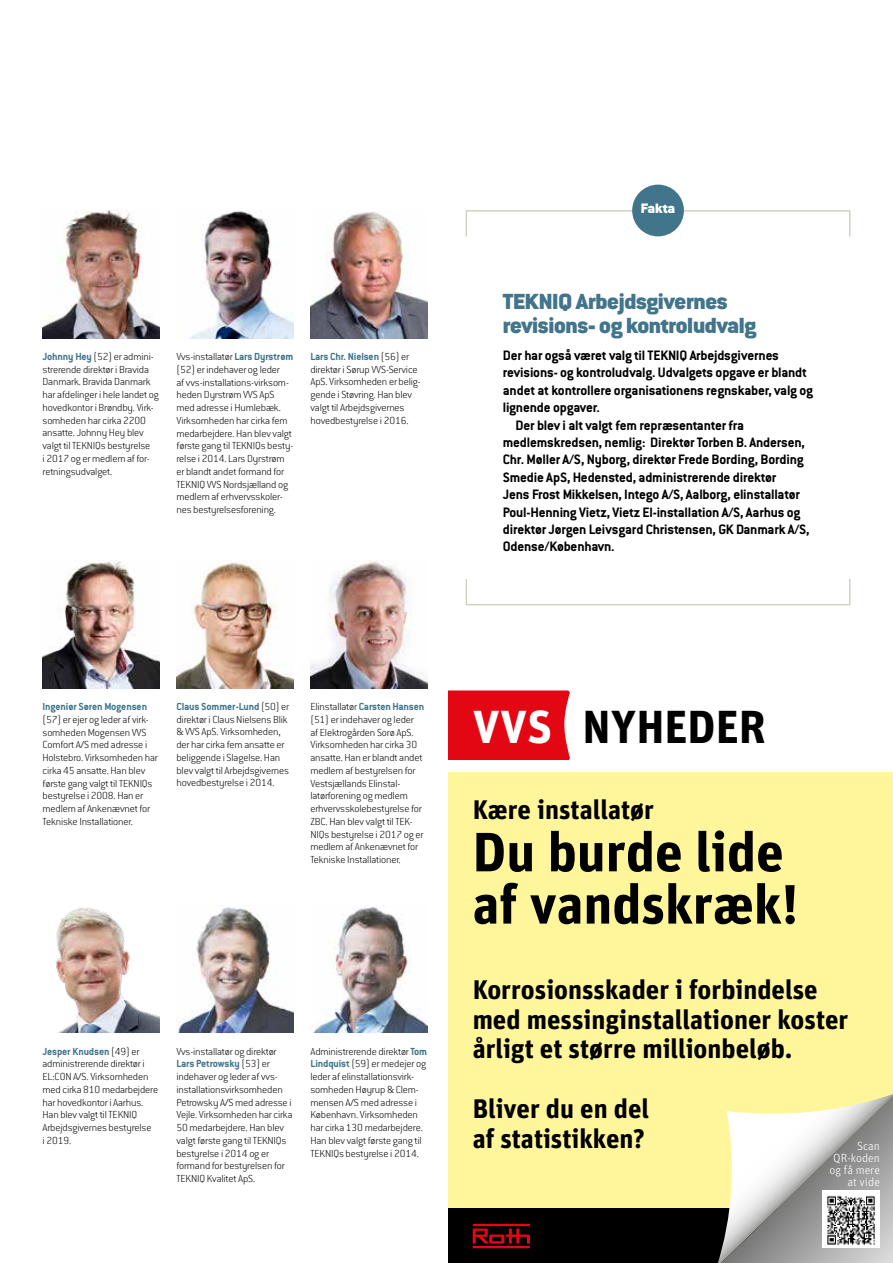
<style>
.page{position:relative;width:893px;height:1263px;background:#fff}
.page>*{position:absolute;margin:0;border:0;box-sizing:border-box;transform-origin:0 0}
.t1{font:700 55.2px/52.2px "Unit OT";color:#000}
.t2{font:700 46.35px "Unit OT";color:#000}
.t3{font:700 26.85px/29.8px "Unit OT";color:#000}
.t4{font:900 24px/24px "Conduit ITC Std";letter-spacing:-.01em;color:#41758b}
.t5{font:700 15px "Conduit ITC Std";letter-spacing:-.01em;color:#000}
.t6{font:900 15px "Conduit ITC Std";letter-spacing:.005em;color:#fff}
.t7{font:300 12px/12px "Unit OT";color:#fff;text-align:right}
.t8{font:200 11.25px/12.8px "Conduit ITC Std";letter-spacing:-.01em;color:#000}
.t9{font:700 11.25px "Conduit ITC Std";letter-spacing:-.01em;color:#41758b}
.s1{font-weight:700;color:#41758b}
.s2{color:#fff}
</style>
<div class="page">
<div style="left:449px;top:772px;width:444px;height:491px;background:#fff69b"></div>
<div style="left:449px;top:690px;width:121px;height:70px;background:#e30613"></div>
<div style="left:449px;top:1208px;width:444px;height:55px;background:#000"></div>
<svg style="left:473px;top:1224px;width:57px;height:24px"></svg>
<svg style="left:718px;top:1094px;width:175px;height:169px"></svg>
<img style="left:310px;top:561px;width:117px;height:127px">
<img style="left:43px;top:210px;width:116px;height:128px">
<img style="left:190px;top:210px;width:103px;height:128px">
<img style="left:178px;top:905px;width:115px;height:128px">
<img style="left:43px;top:561px;width:116px;height:127px">
<img style="left:310px;top:905px;width:117px;height:128px">
<img style="left:176px;top:562px;width:117px;height:126px">
<img style="left:310px;top:211px;width:117px;height:127px">
<img style="left:56px;top:907px;width:103px;height:126px">
<div style="left:466px;top:210px;width:384px;height:27px;border:1px solid #d0cebc"></div>
<div style="left:466px;top:578px;width:384px;height:27px;border:1px solid #d0cebc"></div>
<div style="left:632px;top:185px;width:52px;height:51px;background:#41758b;border-radius:50%"></div>
<p class="t8" style="left:43px;top:350px;width:118px"><span class="s1">Johnny Hey</span> (52) er admini&shy;strerende direktør i Bravida<br>Danmark. Bravida Danmark har afdelinger i hele landet og hovedkontor i Brøndby. Virk&shy;somheden har cirka 2200 ansatte. Johnny Hey blev valgt til TEKNIQs bestyrelse<br>i 2017 og er medlem af for&shy;retningsudvalget.</p>
<p class="t8" style="left:176px;top:350px;width:118px">Vvs-installatør <span class="s1">Lars Dyrstrøm </span>(52) er indehaver og leder<br>af vvs-installations-virksom&shy;heden Dyrstrøm VVS ApS med adresse i Humlebæk.<br>Virksomheden har cirka fem medarbejdere. Han blev valgt første gang til TEKNIQs besty&shy;relse i 2014. Lars Dyrstrøm er blandt andet formand for<br>TEKNIQ VVS Nordsjælland og medlem af erhvervsskoler&shy;nes bestyrelsesforening.</p>
<p class="t8" style="left:310px;top:350px;width:112px"><span class="s1">Lars Chr. Nielsen</span> (56) er direktør i Sørup VVS-Service<br>ApS. Virksomheden er belig&shy;gende i Støvring. Han blev valgt til Arbejdsgivernes hovedbestyrelse i 2016.</p>
<h3 class="t6" style="left:641px;top:200px;width:36px">Fakta</h3>
<h3 class="t4" style="left:503px;top:290px;width:255px">TEKNIQ Arbejdsgivernes revisions- og kontroludvalg</h3>
<h3 class="t5" style="left:503px;top:346px;width:278px">Der har også været valg til TEKNIQ Arbejdsgivernes</h3>
<h3 class="t5" style="left:503px;top:364px;width:306px">revisions- og kontroludvalg. Udvalgets opgave er blandt</h3>
<h3 class="t5" style="left:503px;top:381px;width:312px">andet at kontrollere organisationens regnskaber, valg og</h3>
<h3 class="t5" style="left:503px;top:398px;width:99px">lignende opgaver.</h3>
<h3 class="t5" style="left:516px;top:416px;width:230px">Der blev i alt valgt fem repræsentanter fra</h3>
<h3 class="t5" style="left:503px;top:433px;width:304px">medlemskredsen, nemlig: Direktør Torben B. Andersen,</h3>
<h3 class="t5" style="left:503px;top:451px;width:302px">Chr. Møller A/S, Nyborg, direktør Frede Bording, Bording</h3>
<h3 class="t5" style="left:503px;top:468px;width:275px">Smedie ApS, Hedensted, administrerende direktør</h3>
<h3 class="t5" style="left:503px;top:485px;width:299px">Jens Frost Mikkelsen, Intego A/S, Aalborg, elinstallatør</h3>
<h3 class="t5" style="left:503px;top:503px;width:299px">Poul-Henning Vietz, Vietz El-installation A/S, Aarhus og</h3>
<h3 class="t5" style="left:503px;top:520px;width:308px">direktør Jørgen Leivsgard Christensen, GK Danmark A/S,</h3>
<h3 class="t5" style="left:503px;top:538px;width:113px">Odense/København.</h3>
<p class="t9" style="left:43px;top:700px;width:106px">Ingeniør Søren Mogensen</p>
<p class="t8" style="left:43px;top:713px;width:117px">(57) er ejer og leder af virk&shy;somheden Mogensen VVS<br>Comfort A/S med adresse i<br>Holstebro. Virksomheden har cirka 45 ansatte. Han blev første gang valgt til TEKNIQs bestyrelse i 2008. Han er medlem af Ankenævnet for<br>Tekniske Installationer.</p>
<p class="t8" style="left:176px;top:700px;width:114px"><span class="s1">Claus Sommer-Lund</span> (50) er direktør i Claus Nielsens Blik &amp; VVS ApS. Virksomheden, der har cirka fem ansatte er beliggende i Slagelse. Han blev valgt til Arbejdsgivernes hovedbestyrelse i 2014.</p>
<p class="t8" style="left:310px;top:700px;width:115px">Elinstallatør <span class="s1">Carsten Hansen </span>(51) er indehaver og leder af Elektrogården Sorø ApS.<br>Virksomheden har cirka 30 ansatte. Han er blandt andet medlem af bestyrelsen for<br>Vestsjællands Elinstal&shy;latørforening og medlem erhvervsskolebestyrelse for<br>ZBC. Han blev valgt til TEK-<br>NIQs bestyrelse i 2017 og er medlem af Ankenævnet for<br>Tekniske Installationer.</p>
<p class="t8" style="left:43px;top:1044px;width:117px"><span class="s1">Jesper Knudsen</span> (49) er administrerende direktør i<br>EL:CON A/S. Virksomheden med cirka 810 medarbejdere har hovedkontor i Aarhus.<br>Han blev valgt til TEKNIQ<br>Arbejdsgivernes bestyrelse<br>i 2019.</p>
<p class="t8" style="left:176px;top:1044px;width:118px">Vvs-installatør og direktør<br><span class="s1">Lars Petrowsky</span> (53) er indehaver og leder af vvs&shy;installationsvirksomheden<br>Petrowsky A/S med adresse i<br>Vejle. Virksomheden har cirka<br>50 medarbejdere. Han blev valgt første gang til TEKNIQs bestyrelse i 2014 og er formand for bestyrelsen for<br>TEKNIQ Kvalitet ApS.</p>
<p class="t8" style="left:310px;top:1044px;width:118px">Administrerende direktør <span class="s1">Tom<br>Lindquist</span> (59) er medejer og leder af elinstallationsvirk&shy;somheden Høyrup &amp; Clem&shy;mensen A/S med adresse i<br>København. Virksomheden har cirka 130 medarbejdere.<br>Han blev valgt første gang til<br>TEKNIQs bestyrelse i 2014.</p>
<h2 class="t2" style="left:473px;top:697px;width:294px"><span class="s2">VVS</span> NYHEDER</h2>
<h3 class="t3" style="left:473px;top:794px;width:183px">Kære installatør</h3>
<h1 class="t1" style="left:473px;top:825px;width:327px">Du burde lide af vandskræk!</h1>
<h3 class="t3" style="left:473px;top:974px;width:377px">Korrosionsskader i forbindelse med messinginstallationer koster årligt et større millionbeløb.</h3>
<h3 class="t3" style="left:473px;top:1093px;width:178px">Bliver du en del af statistikken?</h3>
<p class="t7" style="left:830px;top:1140px;width:52px">Scan<br>QR-koden og få mere at vide</p>
</div>
